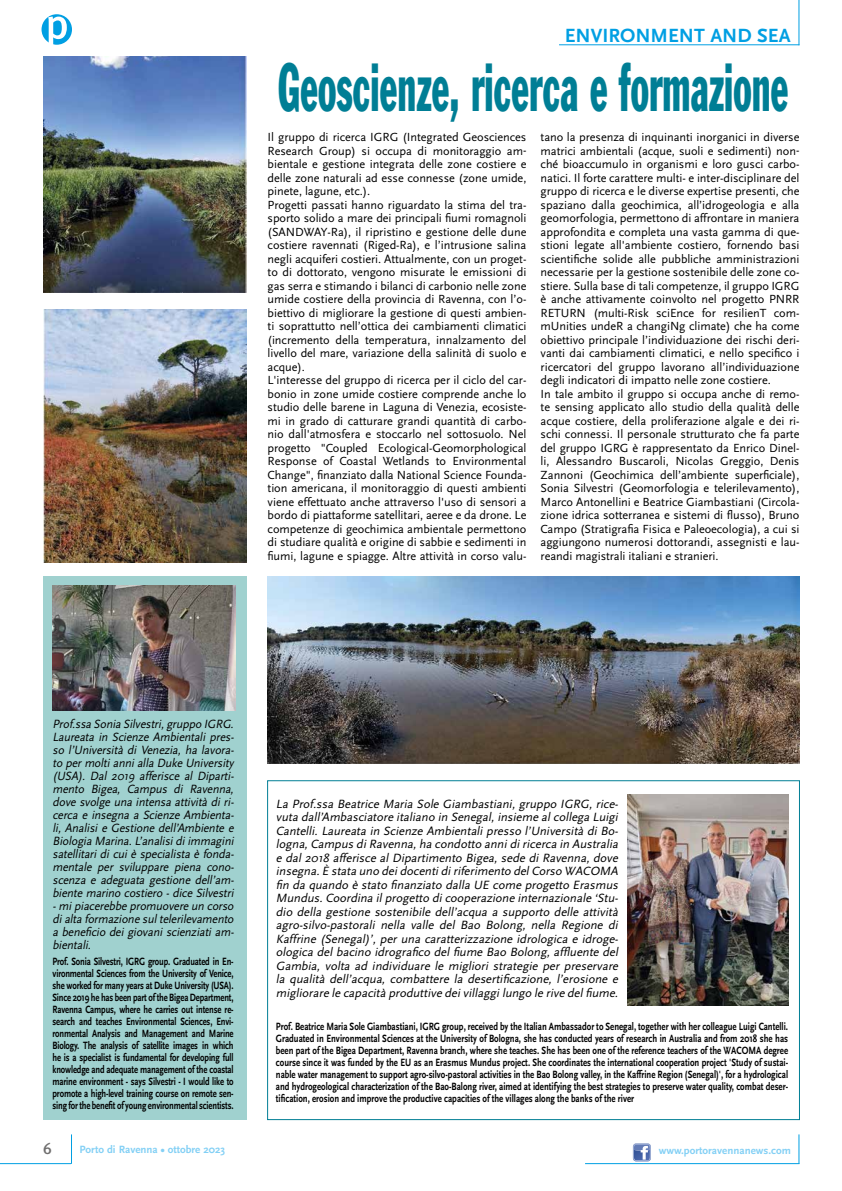
<style>
.page{position:relative;width:842px;height:1191px;background:#fff}
.page>*{position:absolute;margin:0;border:0;box-sizing:border-box;transform-origin:0 0}
.t1{font:condensed 66.8px "Franklin Gothic";letter-spacing:.005em;color:#007e95;scale:.57 1}
.t2{font:700 20px "Scala Sans";color:#009fe3}
.t3{font:500 16px "Meta Plus";color:#706f6f}
.t4{font:italic 12.5px/13.5px "Scala Sans";color:#000;text-align:justify}
.t5{font:italic 12.5px/13px "Scala Sans";color:#000;scale:.95 1}
.t6{font:12.3px/13.5px "Scala Sans";letter-spacing:-.005em;color:#000}
.t7{font:700 11px/12px "Scala Sans";letter-spacing:-.01em;color:#000;text-align:justify;scale:.8 1}
.t8{font:700 11px/12px "Scala Sans";letter-spacing:-.01em;color:#000;text-align:justify;scale:.78 1}
.t9{font:700 11px "Scala Sans";color:#83d0f5}
</style>
<div class="page">
<hr style="left:585px;top:1163px;width:214px;height:1px;background:#009fe3">
<svg style="left:71px;top:1134px;width:1px;height:29px"></svg>
<hr style="left:0;top:1163px;width:71px;height:1px;background:#009fe3">
<svg style="left:633px;top:1143px;width:18px;height:18px"></svg>
<svg style="left:798px;top:1134px;width:1px;height:29px"></svg>
<div style="left:42px;top:14px;width:30px;height:31px;background:#009fe3;border-radius:50%"></div>
<svg style="left:48px;top:16px;width:19px;height:29px"></svg>
<div style="left:44px;top:576px;width:203px;height:544px;background:#a0d1cf"></div>
<img style="left:53px;top:585px;width:183px;height:125px">
<img style="left:44px;top:309px;width:203px;height:253px">
<img style="left:44px;top:57px;width:203px;height:235px">
<img style="left:268px;top:576px;width:531px;height:187px">
<hr style="left:798px;top:0;width:1px;height:45px;background:#009fe3">
<hr style="left:559px;top:44px;width:240px;height:1px;background:#009fe3">
<img style="left:628px;top:794px;width:160px;height:212px">
<h2 class="t2" style="left:565px;top:24px;width:227px">ENVIRONMENT AND SEA</h2>
<h1 class="t1" style="left:279px;top:46px;width:896px">Geoscienze, ricerca e formazione</h1>
<p class="t6" style="left:268px;top:130px;width:260px">Il gruppo di ricerca IGRG (Integrated Geosciences Research Group) si occupa di monitoraggio am&shy;bientale e gestione integrata delle zone costiere e delle zone naturali ad esse connesse (zone umide, pinete, lagune, etc.).<br>Progetti passati hanno riguardato la stima del tra&shy;sporto solido a mare dei principali fiumi romagnoli (SANDWAY-Ra), il ripristino e gestione delle dune costiere ravennati (Riged-Ra), e l’intrusione salina negli acquiferi costieri. Attualmente, con un proget&shy;to di dottorato, vengono misurate le emissioni di gas serra e stimando i bilanci di carbonio nelle zone umide costiere della provincia di Ravenna, con l’o&shy;biettivo di migliorare la gestione di questi ambien&shy;ti soprattutto nell’ottica dei cambiamenti climatici (incremento della temperatura, innalzamento del livello del mare, variazione della salinità di suolo e acque).<br>L'interesse del gruppo di ricerca per il ciclo del car&shy;bonio in zone umide costiere comprende anche lo studio delle barene in Laguna di Venezia, ecosiste&shy;mi in grado di catturare grandi quantità di carbo&shy;nio dall'atmosfera e stoccarlo nel sottosuolo. Nel progetto "Coupled Ecological-Geomorphological Response of Coastal Wetlands to Environmental Change", finanziato dalla National Science Founda&shy;tion americana, il monitoraggio di questi ambienti viene effettuato anche attraverso l'uso di sensori a bordo di piattaforme satellitari, aeree e da drone. Le competenze di geochimica ambientale permettono di studiare qualità e origine di sabbie e sedimenti in fiumi, lagune e spiagge. Altre attività in corso valu-</p>
<p class="t6" style="left:541px;top:130px;width:260px">tano la presenza di inquinanti inorganici in diverse matrici ambientali (acque, suoli e sedimenti) non&shy;ché bioaccumulo in organismi e loro gusci carbo&shy;natici. Il forte carattere multi- e inter-disciplinare del gruppo di ricerca e le diverse expertise presenti, che spaziano dalla geochimica, all’idrogeologia e alla geomorfologia, permettono di affrontare in maniera approfondita e completa una vasta gamma di que&shy;stioni legate all'ambiente costiero, fornendo basi scientifiche solide alle pubbliche amministrazioni necessarie per la gestione sostenibile delle zone co&shy;stiere. Sulla base di tali competenze, il gruppo IGRG è anche attivamente coinvolto nel progetto PNRR RETURN (multi-Risk sciEnce for resilienT com&shy;mUnities undeR a changiNg climate) che ha come obiettivo principale l’individuazione dei rischi deri&shy;vanti dai cambiamenti climatici, e nello specifico i ricercatori del gruppo lavorano all’individuazione degli indicatori di impatto nelle zone costiere.<br>In tale ambito il gruppo si occupa anche di remo&shy;te sensing applicato allo studio della qualità delle acque costiere, della proliferazione algale e dei ri&shy;schi connessi. Il personale strutturato che fa parte del gruppo IGRG è rappresentato da Enrico Dinel&shy;li, Alessandro Buscaroli, Nicolas Greggio, Denis Zannoni (Geochimica dell’ambiente superficiale), Sonia Silvestri (Geomorfologia e telerilevamento), Marco Antonellini e Beatrice Giambastiani (Circola&shy;zione idrica sotterranea e sistemi di flusso), Bruno Campo (Stratigrafia Fisica e Paleoecologia), a cui si aggiungono numerosi dottorandi, assegnisti e lau&shy;reandi magistrali italiani e stranieri.</p>
<p class="t5" style="left:53px;top:717px;width:195px">Prof.ssa Sonia Silvestri,gruppo IGRG.<br>Laureata in Scienze Ambientali pres&shy;so l’Università di Venezia, ha lavora&shy;to permoltiannialla Duke University (USA). Dal 2019 afferisce al Diparti&shy;mento Bigea, Campus di Ravenna, dove svolge una intensa attività di ri&shy;cerca e insegna a Scienze Ambienta&shy;li, Analisi e Gestione dell’Ambiente e Biologia Marina.L’analisidiimmagini satellitari di cui è specialista è fonda&shy;mentale per sviluppare piena cono&shy;scenza e adeguata gestione dell’am&shy;biente marino costiero - dice Silvestri -mipiacerebbe promuovere un corso dialta formazione sultelerilevamento a beneficio dei giovani scienziati am&shy;bientali.</p>
<p class="t8" style="left:53px;top:955px;width:234px">Prof. Sonia Silvestri, IGRG group. Graduated in En&shy;vironmental Sciences from the University of Venice, she worked for many years at Duke University (USA).<br>Since 2019 he has been part of the Bigea Department, Ravenna Campus, where he carries out intense re&shy;search and teaches Environmental Sciences, Envi&shy;ronmental Analysis and Management and Marine Biology. The analysis of satellite images in which he is a specialist is fundamental for developing full knowledge and adequate management of the coastal marine environment - says Silvestri - I would like to promote a high-level training course on remote sen&shy;sing for the benefit of young environmental scientists.</p>
<p class="t4" style="left:276px;top:797px;width:346px">La Prof.ssa Beatrice Maria Sole Giambastiani, gruppo IGRG, rice&shy;vuta dall’Ambasciatore italiano in Senegal,insieme alcollega Luigi Cantelli. Laureata in Scienze Ambientali presso l’Università di Bo&shy;logna,Campus diRavenna,ha condotto annidiricerca in Australia e dal 2018 afferisce al Dipartimento Bigea, sede di Ravenna, dove insegna.È stata uno deidocentidiriferimento delCorso WACOMA fin da quando è stato finanziato dalla UE come progetto Erasmus Mundus.Coordina ilprogetto dicooperazione internazionale ‘Stu&shy;dio della gestione sostenibile dell’acqua a supporto delle attività agro-silvo-pastorali nella valle del Bao Bolong, nella Regione di Kaffrine (Senegal)’, per una caratterizzazione idrologica e idroge&shy;ologica del bacino idrografico del fiume Bao Bolong, affluente del Gambia, volta ad individuare le migliori strategie per preservare la qualità dell’acqua, combattere la desertificazione, l’erosione e migliorare le capacità produttive deivillaggilungo le rive delfiume.</p>
<p class="t7" style="left:276px;top:1020px;width:642px">Prof. Beatrice Maria Sole Giambastiani, IGRG group, received by the Italian Ambassador to Senegal, together with her colleague Luigi Cantelli.<br>Graduated in Environmental Sciences at the University of Bologna, she has conducted years of research in Australia and from 2018 she has been part of the Bigea Department, Ravenna branch, where she teaches. She has been one of the reference teachers of the WACOMA degree course since it was funded by the EU as an Erasmus Mundus project. She coordinates the international cooperation project 'Study of sustai&shy;nable water management to support agro-silvo-pastoral activities in the Bao Bolong valley, in the Kaffrine Region (Senegal)', for a hydrological and hydrogeological characterization of the Bao-Balong river, aimed at identifying the best strategies to preserve water quality, combat deser&shy;tification, erosion and improve the productive capacities of the villages along the banks of the river</p>
<h3 class="t3" style="left:43px;top:1139px;width:10px">6</h3>
<p class="t9" style="left:80px;top:1143px;width:147px">Porto di Ravenna • ottobre 2023</p>
<p class="t9" style="left:659px;top:1144px;width:134px">www.portoravennanews.com</p>
</div>
